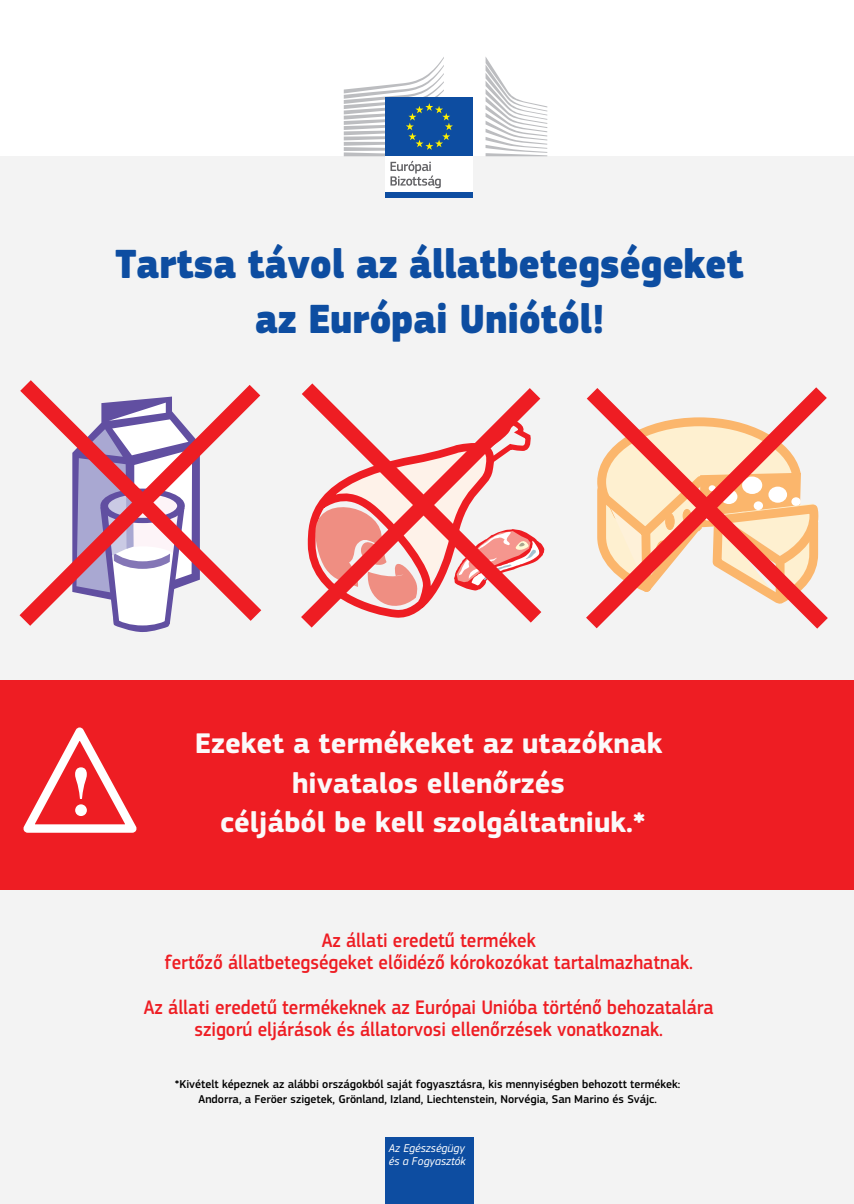
<style>
.page{position:relative;width:854px;height:1204px;background:#fff}
.page>*{position:absolute;margin:0;border:0;box-sizing:border-box;transform-origin:0 0}
.t1{font:900 42.3px/55px "EC Square Sans Pro";letter-spacing:-.01em;color:#0d4da1;text-align:center;scale:.92 1}
.t2{font:700 29.5px/39.5px "EC Square Sans Pro";color:#fbf9f9;text-align:center}
.t3{font:500 20.3px/22.4px "EC Square Sans Pro";color:#ee1d23;text-align:center;scale:.92 1}
.t4{font:500 11.8px/15px "EC Square Sans Pro";color:#000;text-align:center}
.t5{font:italic 11.75px/12.6px "EC Square Sans Pro";color:#fff}
</style>
<div class="page">
<div style="left:0;top:156px;width:853px;height:1047px;background:#f3f3f3"></div>
<div style="left:385px;top:1137px;width:88px;height:66px;background:#0d4da1"></div>
<svg style="left:19px;top:380px;width:243px;height:252px"></svg>
<svg style="left:301px;top:383px;width:244px;height:245px"></svg>
<svg style="left:586px;top:387px;width:242px;height:242px"></svg>
<div style="left:385px;top:154px;width:88px;height:39px;background:#fff"></div>
<div style="left:385px;top:98px;width:88px;height:58px;background:#0d4da1"></div>
<div style="left:385px;top:192px;width:88px;height:5px;background:#0d4da1"></div>
<svg style="left:485px;top:57px;width:62px;height:99px"></svg>
<svg style="left:343px;top:57px;width:110px;height:131px"></svg>
<div style="left:0;top:680px;width:853px;height:209px;background:#ee1d23"></div>
<svg style="left:24px;top:727px;width:112px;height:105px"></svg>
<h1 class="t1" style="left:116px;top:237px;width:684px">Tartsa távol az állatbetegségeket az Európai Uniótól!</h1>
<h2 class="t2" style="left:195px;top:724px;width:469px">Ezeket a termékeket az utazóknak hivatalos ellenőrzés<br>céljából be kell szolgáltatniuk.*</h2>
<p class="t3" style="left:164px;top:929px;width:576px">Az állati eredetű termékek<br>fertőző állatbetegségeket előidéző kórokozókat tartalmazhatnak.</p>
<p class="t3" style="left:144px;top:996px;width:621px">Az állati eredetű termékeknek az Európai Unióba történő behozatalára szigorú eljárások és állatorvosi ellenőrzések vonatkoznak.</p>
<p class="t4" style="left:175px;top:1077px;width:507px">*Kivételt képeznek az alábbi országokból saját fogyasztásra, kis mennyiségben behozott termékek:<br>Andorra, a Feröer szigetek, Grönland, Izland, Liechtenstein, Norvégia, San Marino és Svájc.</p>
<p class="t5" style="left:389px;top:1141px;width:78px">Az Egészségügy és a Fogyasztók</p>
</div>
